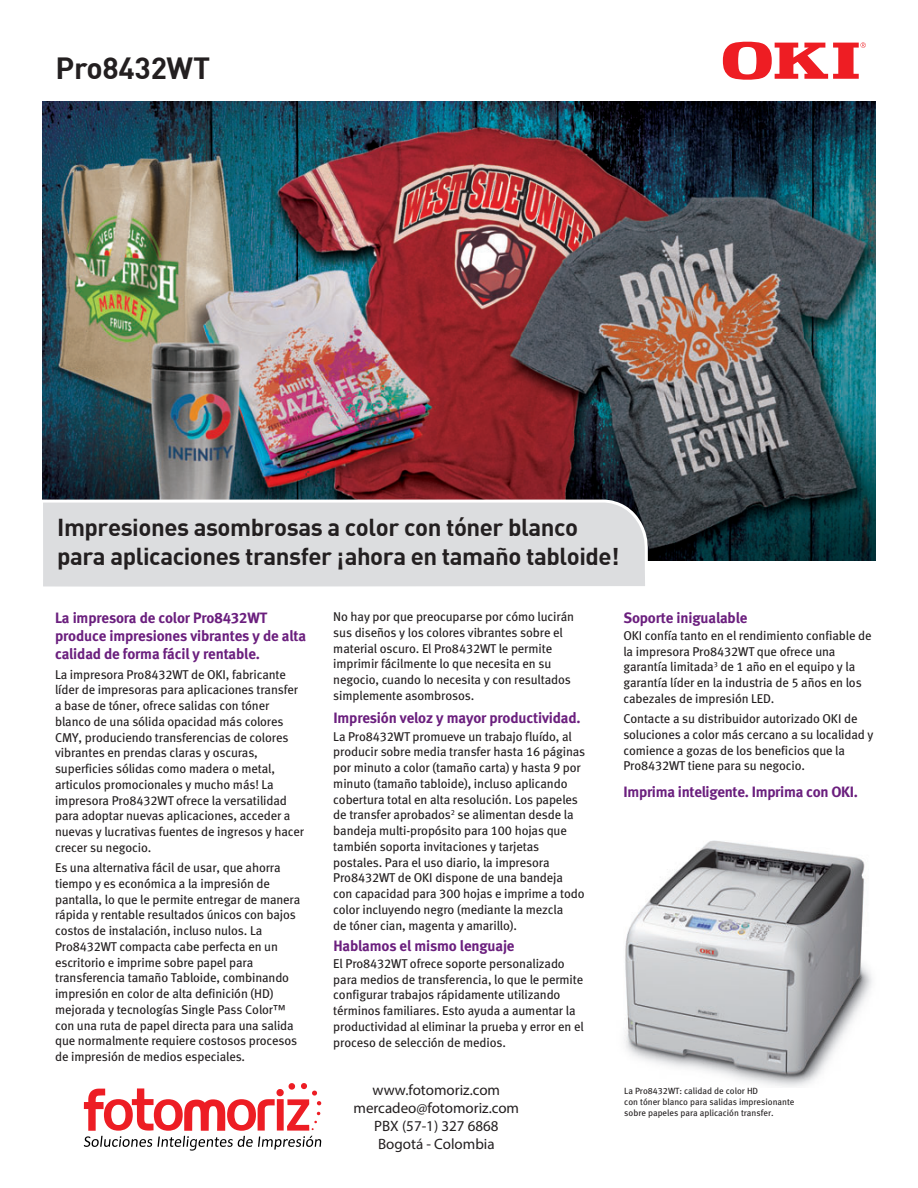
<style>
.page{position:relative;width:918px;height:1188px;background:#fff}
.page>*{position:absolute;margin:0;border:0;box-sizing:border-box;transform-origin:0 0}
.t1{font:700 30px "DIN";letter-spacing:-.01em;color:#231f20}
.t2{font:700 24px/28.8px "DIN";letter-spacing:-.02em;color:#231f20}
.t3{font:15px/18px "Meta Bold LF";letter-spacing:-.01em;color:#6b1f7e}
.t4{font:15px/18px "Myriad Pro";color:#231f20;text-align:center}
.t5{font:12.75px/15.8px "Meta Book LF";letter-spacing:-.01em;color:#231f20}
.t6{font:9px/10.8px "Meta Book LF";color:#231f20}
</style>
<div class="page">
<img style="left:624px;top:840px;width:248px;height:247px">
<img style="left:43px;top:102px;width:833px;height:459px">
<svg style="left:42px;top:498px;width:609px;height:519px"></svg>
<svg style="left:723px;top:42px;width:143px;height:38px"></svg>
<svg style="left:84px;top:1083px;width:237px;height:68px"></svg>
<h1 class="t1" style="left:56px;top:49px;width:156px">Pro8432WT</h1>
<h2 class="t2" style="left:57px;top:512px;width:564px">Impresiones asombrosas a color con tóner blanco para aplicaciones transfer ¡ahora en tamaño tabloide!</h2>
<p class="t3" style="left:55px;top:608px;width:252px">La impresora de color Pro8432WT produce impresiones vibrantes y de alta calidad de forma fácil y rentable.</p>
<p class="t5" style="left:55px;top:666px;width:251px">La impresora Pro8432WT de OKI, fabricante líder de impresoras para aplicaciones transfer a base de tóner, ofrece salidas con tóner blanco de una sólida opacidad más colores CMY, produciendo transferencias de colores vibrantes en prendas claras y oscuras, superficies sólidas como madera o metal, articulos promocionales y mucho más! La impresora Pro8432WT ofrece la versatilidad para adoptar nuevas aplicaciones, acceder a nuevas y lucrativas fuentes de ingresos y hacer crecer su negocio.</p>
<p class="t5" style="left:55px;top:860px;width:247px">Es una alternativa fácil de usar, que ahorra tiempo y es económica a la impresión de pantalla, lo que le permite entregar de manera rápida y rentable resultados únicos con bajos costos de instalación, incluso nulos. La Pro8432WT compacta cabe perfecta en un escritorio e imprime sobre papel para transferencia tamaño Tabloide, combinando impresión en color de alta definición (HD) mejorada y tecnologías Single Pass Color™ con una ruta de papel directa para una salida que normalmente requiere costosos procesos de impresión de medios especiales.</p>
<p class="t5" style="left:333px;top:608px;width:242px">No hay por que preocuparse por cómo lucirán sus diseños y los colores vibrantes sobre el material oscuro. El Pro8432WT le permite imprimir fácilmente lo que necesita en su negocio, cuando lo necesita y con resultados simplemente asombrosos.</p>
<p class="t3" style="left:333px;top:709px;width:249px">Impresión veloz y mayor productividad.</p>
<p class="t5" style="left:333px;top:728px;width:253px">La Pro8432WT promueve un trabajo fluído, al producir sobre media transfer hasta 16 páginas por minuto a color (tamaño carta) y hasta 9 por minuto (tamaño tabloide), incluso aplicando cobertura total en alta resolución. Los papeles de transfer aprobados<sup>2</sup> se alimentan desde la bandeja multi-propósito para 100 hojas que también soporta invitaciones y tarjetas postales. Para el uso diario, la impresora Pro8432WT de OKI dispone de una bandeja con capacidad para 300 hojas e imprime a todo color incluyendo negro (mediante la mezcla<br>de tóner cian, magenta y amarillo).</p>
<p class="t3" style="left:333px;top:936px;width:183px">Hablamos el mismo lenguaje</p>
<p class="t5" style="left:333px;top:955px;width:252px">El Pro8432WT ofrece soporte personalizado para medios de transferencia, lo que le permite configurar trabajos rápidamente utilizando términos familiares. Esto ayuda a aumentar la productividad al eliminar la prueba y error en el proceso de selección de medios.</p>
<p class="t4" style="left:354px;top:1081px;width:167px">www.fotomoriz.com mercadeo@fotomoriz.com<br>PBX (57-1) 327 6868<br>Bogotá - Colombia</p>
<p class="t3" style="left:623px;top:608px;width:125px">Soporte inigualable</p>
<p class="t5" style="left:623px;top:627px;width:250px">OKI confía tanto en el rendimiento confiable de la impresora Pro8432WT que ofrece una garantía limitada<sup>3</sup> de 1 año en el equipo y la garantía líder en la industria de 5 años en los cabezales de impresión LED.</p>
<p class="t5" style="left:623px;top:711px;width:252px">Contacte a su distribuidor autorizado OKI de soluciones a color más cercano a su localidad y comience a gozas de los beneficios que la Pro8432WT tiene para su negocio.</p>
<p class="t3" style="left:623px;top:782px;width:236px">Imprima inteligente. Imprima con OKI.</p>
<p class="t6" style="left:624px;top:1086px;width:172px">La Pro8432WT: calidad de color HD<br>con tóner blanco para salidas impresionante sobre papeles para aplicación transfer.</p>
</div>
